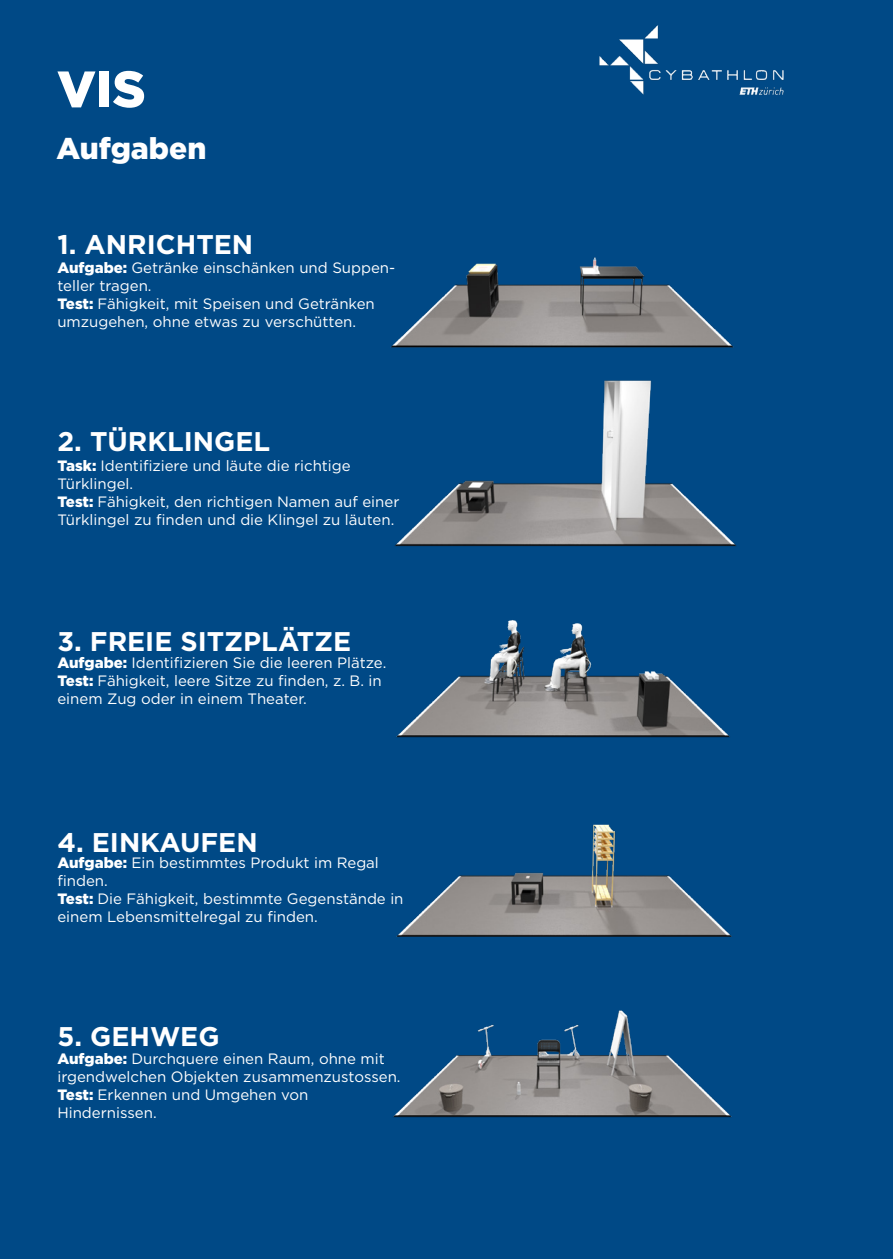
<style>
.page{position:relative;width:893px;height:1259px;background:#fff}
.page>*{position:absolute;margin:0;border:0;box-sizing:border-box;transform-origin:0 0}
.t1{font:900 51px "Gotham";color:#fff}
.t2{font:900 30px "Gotham";color:#fff}
.t3{font:700 27px "Gotham";color:#fff}
.t4{font:15px/18px "Gotham";color:#fff}
.s1{font-weight:900}
</style>
<div class="page">
<div style="left:0;top:0;width:892px;height:1259px;background:#004986"></div>
<img style="left:599px;top:25px;width:185px;height:70px">
<img style="left:390px;top:257px;width:344px;height:91px">
<img style="left:394px;top:380px;width:343px;height:167px">
<img style="left:396px;top:620px;width:334px;height:118px">
<img style="left:412px;top:824px;width:304px;height:97px">
<img style="left:393px;top:921px;width:339px;height:197px">
<p class="t1" style="left:57px;top:54px;width:90px">VIS</p>
<p class="t2" style="left:56px;top:128px;width:152px">Aufgaben</p>
<p class="t3" style="left:57px;top:226px;width:197px">1. ANRICHTEN</p>
<p class="t4" style="left:57px;top:258px;width:339px"><span class="s1">Aufgabe:</span> Getränke einschänken und Suppen&shy;teller tragen.</p>
<p class="t4" style="left:57px;top:294px;width:319px"><span class="s1">Test:</span> Fähigkeit, mit Speisen und Getränken umzugehen, ohne etwas zu verschütten.</p>
<p class="t3" style="left:57px;top:423px;width:214px">2. TÜRKLINGEL</p>
<p class="t4" style="left:57px;top:456px;width:295px"><span class="s1">Task:</span> Identifiziere und läute die richtige<br>Türklingel.</p>
<p class="t4" style="left:57px;top:492px;width:343px"><span class="s1">Test:</span> Fähigkeit, den richtigen Namen auf einer<br>Türklingel zu finden und die Klingel zu läuten.</p>
<p class="t3" style="left:57px;top:623px;width:295px">3. FREIE SITZPLÄTZE</p>
<p class="t4" style="left:57px;top:653px;width:330px"><span class="s1">Aufgabe:</span> Identifizieren Sie die leeren Plätze.</p>
<p class="t4" style="left:57px;top:671px;width:326px"><span class="s1">Test:</span> Fähigkeit, leere Sitze zu finden, z. B. in einem Zug oder in einem Theater.</p>
<p class="t3" style="left:57px;top:824px;width:202px">4. EINKAUFEN</p>
<p class="t4" style="left:57px;top:853px;width:323px"><span class="s1">Aufgabe:</span> Ein bestimmtes Produkt im Regal finden.</p>
<p class="t4" style="left:57px;top:889px;width:348px"><span class="s1">Test:</span> Die Fähigkeit, bestimmte Gegenstände in einem Lebensmittelregal zu finden.</p>
<p class="t3" style="left:57px;top:1018px;width:164px">5. GEHWEG</p>
<p class="t4" style="left:57px;top:1049px;width:345px"><span class="s1">Aufgabe:</span> Durchquere einen Raum, ohne mit irgendwelchen Objekten zusammenzustossen.</p>
<p class="t4" style="left:57px;top:1085px;width:252px"><span class="s1">Test:</span> Erkennen und Umgehen von</p>
<p class="t4" style="left:57px;top:1103px;width:101px">Hindernissen.</p>
</div>
